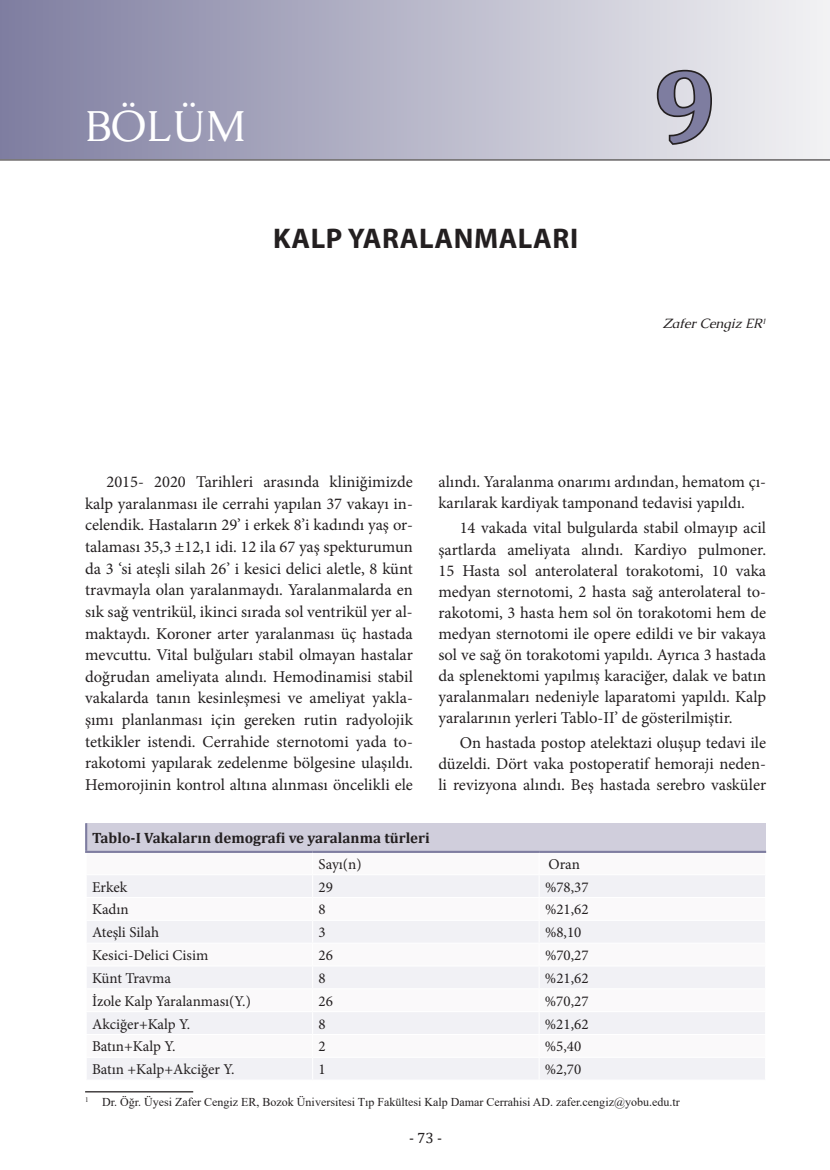
<style>
.page{position:relative;width:830px;height:1170px;background:#fff}
.page>*{position:absolute;margin:0;border:0;box-sizing:border-box;transform-origin:0 0}
.t1{font:700 105px "Cambria";color:#7e7da0}
.t2{font:43.5px "Caudex";color:#fff}
.t3{font:700 28.5px "Myriad Pro";letter-spacing:.02em;color:#231f20}
.t4{font:16.5px/21.6px "Minion Pro";color:#231f20;text-align:justify}
.t5{font:15px "Minion Pro";color:#231f20}
.t6{font:700 15px "Cambria";color:#231f20}
.t7{font:15px "Cambria";color:#231f20}
.t8{font:italic 13.5px "Caudex";color:#231f20}
.t9{font:12px "Times New Roman";color:#231f20}
</style>
<div class="page">
<hr style="left:85px;top:1091px;width:108px;height:1px;background:#231f20">
<div style="left:0;top:0;width:829px;height:159px;background:linear-gradient(to right,#7f7ea0,#f2f2f4)"></div>
<hr style="left:0;top:159px;width:829px;height:1px;background:#231f20">
<svg style="left:654px;top:68px;width:59px;height:80px;background:#b1b0b6"></svg>
<div style="left:86px;top:823px;width:679px;height:28px;background:#d0cedc"></div>
<svg style="left:87px;top:852px;width:677px;height:1px"></svg>
<svg style="left:87px;top:875px;width:677px;height:204px;fill:#f1f1f5"></svg>
<hr style="left:86px;top:896px;width:226px;height:2px;background:#fff">
<hr style="left:312px;top:896px;width:227px;height:2px;background:#fff">
<hr style="left:539px;top:896px;width:226px;height:2px;background:#fff">
<hr style="left:86px;top:919px;width:226px;height:1px;background:#fff">
<hr style="left:312px;top:919px;width:227px;height:1px;background:#fff">
<hr style="left:539px;top:919px;width:226px;height:1px;background:#fff">
<hr style="left:86px;top:942px;width:226px;height:1px;background:#fff">
<hr style="left:312px;top:942px;width:227px;height:1px;background:#fff">
<hr style="left:539px;top:942px;width:226px;height:1px;background:#fff">
<hr style="left:86px;top:965px;width:226px;height:1px;background:#fff">
<hr style="left:312px;top:965px;width:227px;height:1px;background:#fff">
<hr style="left:539px;top:965px;width:226px;height:1px;background:#fff">
<hr style="left:86px;top:988px;width:226px;height:1px;background:#fff">
<hr style="left:312px;top:988px;width:227px;height:1px;background:#fff">
<hr style="left:539px;top:988px;width:226px;height:1px;background:#fff">
<hr style="left:86px;top:1011px;width:226px;height:1px;background:#fff">
<hr style="left:312px;top:1011px;width:227px;height:1px;background:#fff">
<hr style="left:539px;top:1011px;width:226px;height:1px;background:#fff">
<hr style="left:86px;top:1033px;width:226px;height:1px;background:#fff">
<hr style="left:312px;top:1033px;width:227px;height:1px;background:#fff">
<hr style="left:539px;top:1033px;width:226px;height:1px;background:#fff">
<hr style="left:86px;top:1056px;width:226px;height:1px;background:#fff">
<hr style="left:312px;top:1056px;width:227px;height:1px;background:#fff">
<svg style="left:312px;top:852px;width:1px;height:227px"></svg>
<hr style="left:539px;top:1056px;width:226px;height:1px;background:#fff">
<svg style="left:538px;top:852px;width:1px;height:227px"></svg>
<svg style="left:764px;top:852px;width:1px;height:227px"></svg>
<hr style="left:85px;top:823px;width:2px;height:27px;background:#7e7da0">
<hr style="left:85px;top:850px;width:227px;height:2px;background:#7e7da0">
<hr style="left:312px;top:850px;width:227px;height:2px;background:#7e7da0">
<hr style="left:539px;top:850px;width:226px;height:2px;background:#7e7da0">
<h2 class="t2" style="left:85px;top:98px;width:162px">BÖLÜM</h2>
<h3 class="t3" style="left:273px;top:220px;width:306px">KALP YARALANMALARI</h3>
<h1 class="t1" style="left:653px;top:32px;width:64px">9</h1>
<p class="t8" style="left:662px;top:315px;width:105px">Zafer Cengiz ER<sup>1</sup></p>
<p class="t4" style="left:85px;top:471px;width:329px;text-indent:21px">2015- 2020 Tarihleri arasında kliniğimizde kalp yaralanması ile cerrahi yapılan 37 vakayı in&shy;celendik. Hastaların 29’ i erkek 8’i kadındı yaş or&shy;talaması 35,3 ±12,1 idi. 12 ila 67 yaş spekturumun da 3 ‘si ateşli silah 26’ i kesici delici aletle, 8 künt travmayla olan yaralanmaydı. Yaralanmalarda en sık sağ ventrikül, ikinci sırada sol ventrikül yer al&shy;maktaydı. Koroner arter yaralanması üç hastada mevcuttu. Vital bulğuları stabil olmayan hastalar doğrudan ameliyata alındı. Hemodinamisi stabil vakalarda tanın kesinleşmesi ve ameliyat yakla&shy;şımı planlanması için gereken rutin radyolojik tetkikler istendi. Cerrahide sternotomi yada to&shy;rakotomi yapılarak zedelenme bölgesine ulaşıldı.<br>Hemorojinin kontrol altına alınması öncelikli ele</p>
<p class="t4" style="left:438px;top:471px;width:329px;line-height:21px">alındı. Yaralanma onarımı ardından, hematom çı&shy;karılarak kardiyak tamponand tedavisi yapıldı.</p>
<p class="t4" style="left:438px;top:517px;width:329px;line-height:21px;text-indent:21px">14 vakada vital bulgularda stabil olmayıp acil şartlarda ameliyata alındı. Kardiyo pulmoner.<br>15 Hasta sol anterolateral torakotomi, 10 vaka medyan sternotomi, 2 hasta sağ anterolateral to&shy;rakotomi, 3 hasta hem sol ön torakotomi hem de medyan sternotomi ile opere edildi ve bir vakaya sol ve sağ ön torakotomi yapıldı. Ayrıca 3 hastada da splenektomi yapılmış karaciğer, dalak ve batın yaralanmaları nedeniyle laparatomi yapıldı. Kalp yaralarının yerleri Tablo-II’ de gösterilmiştir.</p>
<p class="t4" style="left:438px;top:732px;width:329px;line-height:21px;text-indent:21px">On hastada postop atelektazi oluşup tedavi ile düzeldi. Dört vaka postoperatif hemoraji neden&shy;li revizyona alındı. Beş hastada serebro vasküler</p>
<p class="t6" style="left:92px;top:827px;width:339px">Tablo-I Vakaların demografi ve yaralanma türleri</p>
<p class="t5" style="left:318px;top:853px;width:44px">Sayı(n)</p>
<p class="t5" style="left:548px;top:853px;width:33px">Oran</p>
<p class="t5" style="left:92px;top:876px;width:37px">Erkek</p>
<p class="t5" style="left:318px;top:876px;width:16px">29</p>
<p class="t5" style="left:544px;top:876px;width:45px">%78,37</p>
<p class="t5" style="left:92px;top:899px;width:38px">Kadın</p>
<p class="t5" style="left:318px;top:899px;width:9px">8</p>
<p class="t5" style="left:544px;top:899px;width:45px">%21,62</p>
<p class="t5" style="left:92px;top:922px;width:68px">Ateşli Silah</p>
<p class="t5" style="left:318px;top:922px;width:9px">3</p>
<p class="t5" style="left:544px;top:922px;width:38px">%8,10</p>
<p class="t5" style="left:92px;top:945px;width:118px">Kesici-Delici Cisim</p>
<p class="t5" style="left:318px;top:945px;width:16px">26</p>
<p class="t5" style="left:544px;top:945px;width:45px">%70,27</p>
<p class="t5" style="left:92px;top:967px;width:80px">Künt Travma</p>
<p class="t5" style="left:318px;top:967px;width:9px">8</p>
<p class="t5" style="left:544px;top:967px;width:45px">%21,62</p>
<p class="t5" style="left:92px;top:990px;width:160px">İzole Kalp Yaralanması(Y.)</p>
<p class="t5" style="left:318px;top:990px;width:16px">26</p>
<p class="t5" style="left:544px;top:990px;width:45px">%70,27</p>
<p class="t5" style="left:92px;top:1013px;width:100px">Akciğer+Kalp Y.</p>
<p class="t5" style="left:318px;top:1013px;width:9px">8</p>
<p class="t5" style="left:544px;top:1013px;width:45px">%21,62</p>
<p class="t5" style="left:92px;top:1036px;width:85px">Batın+Kalp Y.</p>
<p class="t5" style="left:318px;top:1036px;width:9px">2</p>
<p class="t5" style="left:544px;top:1036px;width:38px">%5,40</p>
<p class="t5" style="left:92px;top:1059px;width:144px">Batın +Kalp+Akciğer Y.</p>
<p class="t5" style="left:318px;top:1059px;width:9px">1</p>
<p class="t5" style="left:544px;top:1059px;width:38px">%2,70</p>
<p class="t9" style="left:85px;top:1093px;width:596px"><sup>1</sup> Dr. Öğr. Üyesi Zafer Cengiz ER, Bozok Üniversitesi Tıp Fakültesi Kalp Damar Cerrahisi AD. zafer.cengiz@yobu.edu.tr</p>
<p class="t7" style="left:409px;top:1129px;width:35px">- 73 -</p>
</div>
